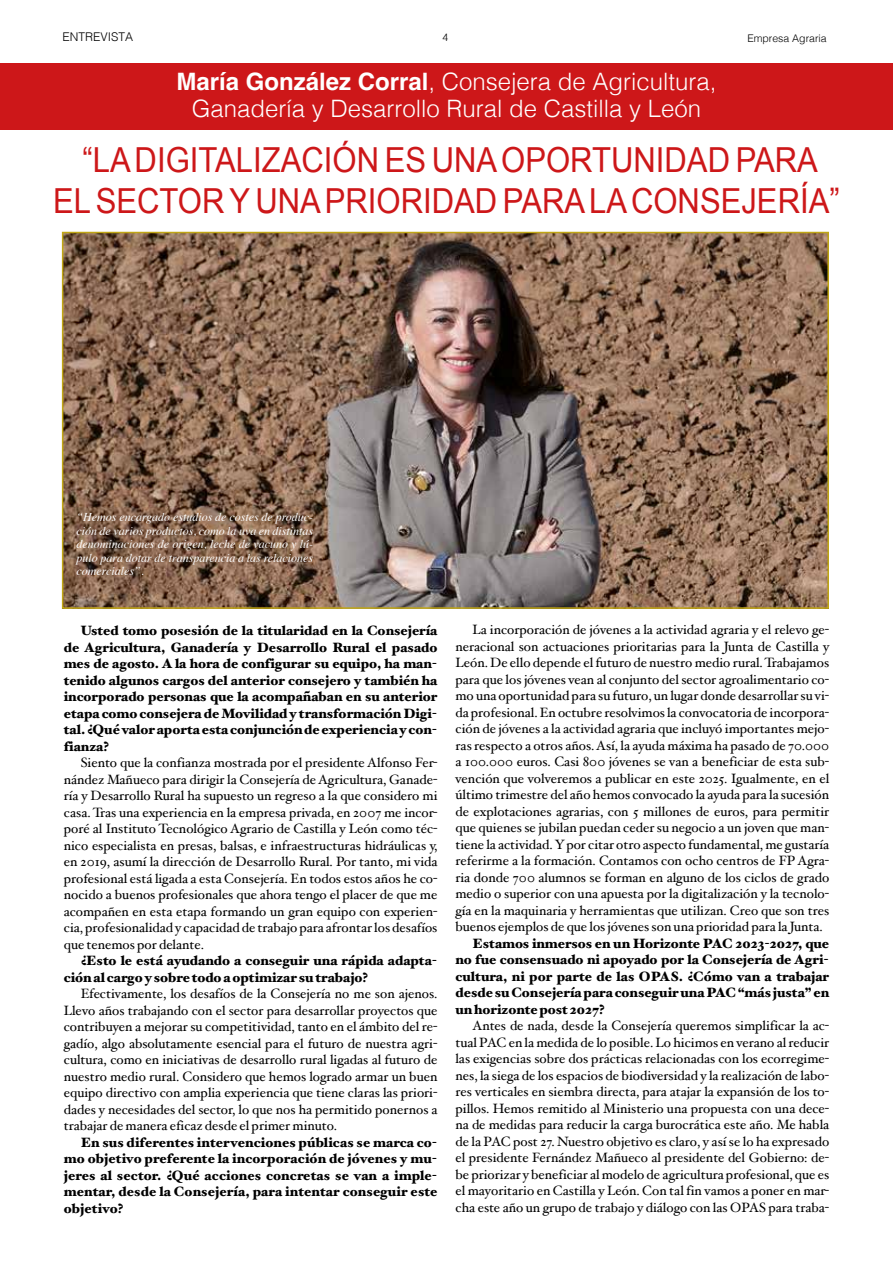
<style>
.page{position:relative;width:893px;height:1263px;background:#fff}
.page>*{position:absolute;margin:0;border:0;box-sizing:border-box;transform-origin:0 0}
.t1{font:34.5px/40.8px "Arial";color:#cd1719;text-align:center;scale:.9 1}
.t2{font:300 24px/27px "Helvetica";color:#fff;text-align:center}
.t3{font:13.5px/16.5px "Hoefler Text";color:#000;text-align:justify}
.t4{font:900 13.5px/16.5px "Hoefler Text";color:#000;text-align:justify}
.t5{font:italic 12px/13.5px "Times";color:#fff;text-align:justify}
.t6{font:300 12px "Helvetica";color:#000}
.t7{font:300 10.5px "Helvetica";color:#000}
.s1{font-weight:700}
</style>
<div class="page">
<div style="left:0;top:64px;width:893px;height:66px;background:#cd1719"></div>
<img style="left:65px;top:235px;width:761px;height:371px">
<div style="left:62px;top:232px;width:767px;height:377px;border:2px solid #c0a614"></div>
<p class="t6" style="left:62px;top:27px;width:72px">ENTREVISTA</p>
<p class="t7" style="left:442px;top:28px;width:7px">4</p>
<p class="t7" style="left:747px;top:29px;width:81px">Empresa Agraria</p>
<h2 class="t2" style="left:176px;top:66px;width:542px"><span class="s1">María González Corral</span>, Consejera de Agricultura,<br>Ganadería y Desarrollo Rural de Castilla y León</h2>
<h1 class="t1" style="left:53px;top:140px;width:875px">“LA DIGITALIZACIÓN ES UNA OPORTUNIDAD PARA<br>EL SECTOR Y UNA PRIORIDAD PARA LA CONSEJERÍA”</h1>
<p class="t5" style="left:77px;top:510px;width:238px">“Hemos encargado estudios de costes de produc&shy;ción de varios productos, como la uva en distintas denominaciones de origen, leche de vacuno y lú&shy;pulo para dotar de transparencia a las relaciones comerciales”.</p>
<p class="t4" style="left:64px;top:622px;width:375px;text-indent:17px">Usted tomo posesión de la titularidad en la Consejería de Agricultura, Ganadería y Desarrollo Rural el pasado mes de agosto. A la hora de configurar su equipo, ha man&shy;tenido algunos cargos del anterior consejero y también ha incorporado personas que la acompañaban en su anterior etapa como consejera de Movilidad y transformación Digi&shy;tal. ¿Qué valor aporta esta conjunción de experiencia y con&shy;fianza?</p>
<p class="t3" style="left:64px;top:754px;width:375px;text-indent:17px">Siento que la confianza mostrada por el presidente Alfonso Fer&shy;nández Mañueco para dirigir la Consejería de Agricultura, Ganade&shy;ría y Desarrollo Rural ha supuesto un regreso a la que considero mi casa. Tras una experiencia en la empresa privada, en 2007 me incor&shy;poré al Instituto Tecnológico Agrario de Castilla y León como téc&shy;nico especialista en presas, balsas, e infraestructuras hidráulicas y, en 2019, asumí la dirección de Desarrollo Rural. Por tanto, mi vida profesional está ligada a esta Consejería. En todos estos años he co&shy;nocido a buenos profesionales que ahora tengo el placer de que me acompañen en esta etapa formando un gran equipo con experien&shy;cia, profesionalidad y capacidad de trabajo para afrontar los desafíos que tenemos por delante.</p>
<p class="t4" style="left:64px;top:952px;width:375px;text-indent:17px">¿Esto le está ayudando a conseguir una rápida adapta&shy;ción al cargo y sobre todo a optimizar su trabajo?</p>
<p class="t3" style="left:64px;top:985px;width:375px;text-indent:17px">Efectivamente, los desafíos de la Consejería no me son ajenos.<br>Llevo años trabajando con el sector para desarrollar proyectos que contribuyen a mejorar su competitividad, tanto en el ámbito del re&shy;gadío, algo absolutamente esencial para el futuro de nuestra agri&shy;cultura, como en iniciativas de desarrollo rural ligadas al futuro de nuestro medio rural. Considero que hemos logrado armar un buen equipo directivo con amplia experiencia que tiene claras las priori&shy;dades y necesidades del sector, lo que nos ha permitido ponernos a trabajar de manera eficaz desde el primer minuto.</p>
<p class="t4" style="left:64px;top:1134px;width:375px;text-indent:17px">En sus diferentes intervenciones públicas se marca co&shy;mo objetivo preferente la incorporación de jóvenes y mu&shy;jeres al sector. ¿Qué acciones concretas se van a imple&shy;mentar, desde la Consejería, para intentar conseguir este objetivo?</p>
<p class="t3" style="left:455px;top:621px;width:375px;text-indent:17px">La incorporación de jóvenes a la actividad agraria y el relevo ge&shy;neracional son actuaciones prioritarias para la Junta de Castilla y León. De ello depende el futuro de nuestro medio rural. Trabajamos para que los jóvenes vean al conjunto del sector agroalimentario co&shy;mo una oportunidad para su futuro, un lugar donde desarrollar su vi&shy;da profesional. En octubre resolvimos la convocatoria de incorpora&shy;ción de jóvenes a la actividad agraria que incluyó importantes mejo&shy;ras respecto a otros años. Así, la ayuda máxima ha pasado de 70.000 a 100.000 euros. Casi 800 jóvenes se van a beneficiar de esta sub&shy;vención que volveremos a publicar en este 2025. Igualmente, en el último trimestre del año hemos convocado la ayuda para la sucesión de explotaciones agrarias, con 5 millones de euros, para permitir que quienes se jubilan puedan ceder su negocio a un joven que man&shy;tiene la actividad. Y por citar otro aspecto fundamental, me gustaría referirme a la formación. Contamos con ocho centros de FP Agra&shy;ria donde 700 alumnos se forman en alguno de los ciclos de grado medio o superior con una apuesta por la digitalización y la tecnolo&shy;gía en la maquinaria y herramientas que utilizan. Creo que son tres buenos ejemplos de que los jóvenes son una prioridad para la Junta.</p>
<p class="t4" style="left:455px;top:935px;width:375px;text-indent:17px">Estamos inmersos en un Horizonte PAC 2023-2027, que no fue consensuado ni apoyado por la Consejería de Agri&shy;cultura, ni por parte de las OPAS. ¿Cómo van a trabajar desde su Consejería para conseguir una PAC “más justa” en un horizonte post 2027?</p>
<p class="t3" style="left:455px;top:1017px;width:375px;text-indent:17px">Antes de nada, desde la Consejería queremos simplificar la ac&shy;tual PAC en la medida de lo posible. Lo hicimos en verano al reducir las exigencias sobre dos prácticas relacionadas con los ecorregime&shy;nes, la siega de los espacios de biodiversidad y la realización de labo&shy;res verticales en siembra directa, para atajar la expansión de los to&shy;pillos. Hemos remitido al Ministerio una propuesta con una dece&shy;na de medidas para reducir la carga burocrática este año. Me habla de la PAC post 27. Nuestro objetivo es claro, y así se lo ha expresado el presidente Fernández Mañueco al presidente del Gobierno: de&shy;be priorizar y beneficiar al modelo de agricultura profesional, que es el mayoritario en Castilla y León. Con tal fin vamos a poner en mar&shy;cha este año un grupo de trabajo y diálogo con las OPAS para traba-</p>
</div>
